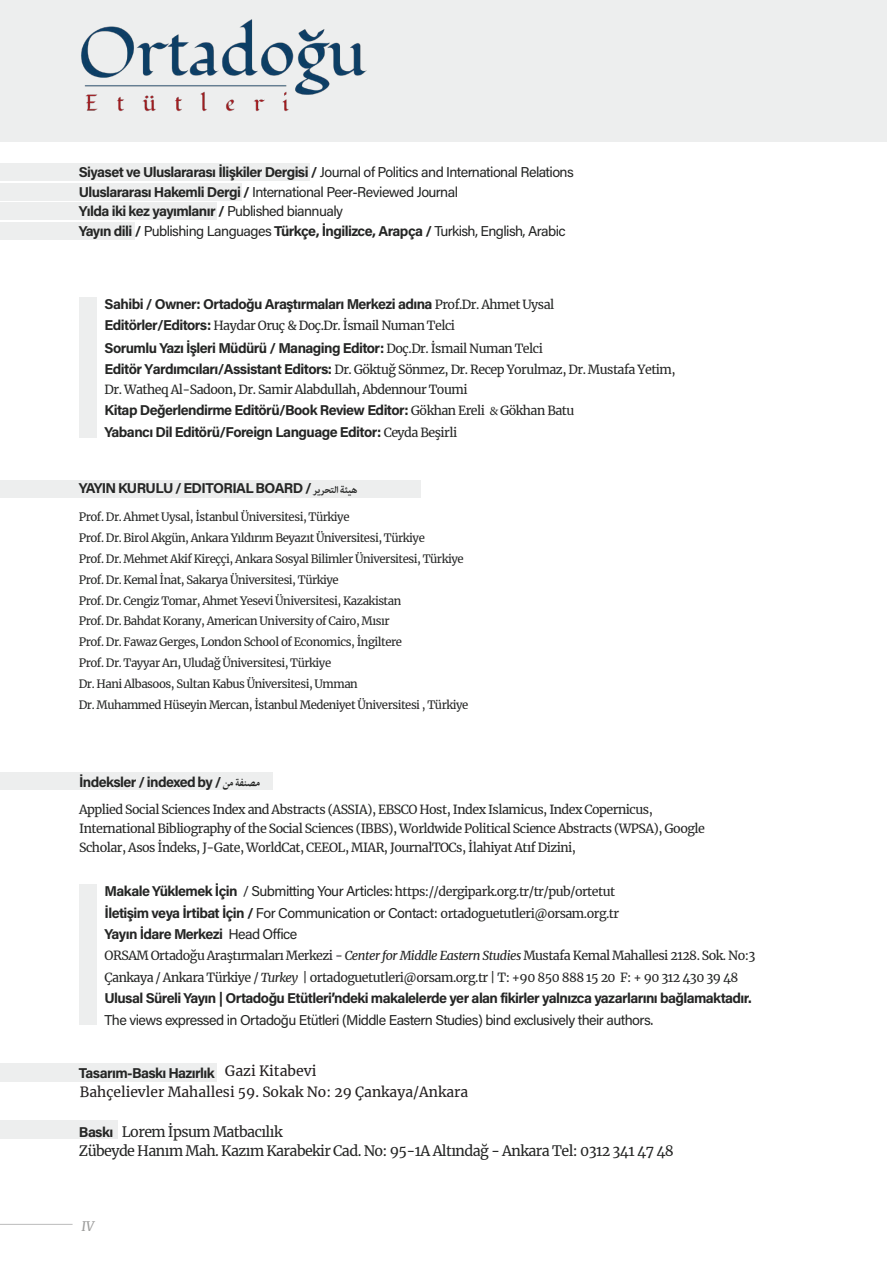
<style>
.page{position:relative;width:893px;height:1263px;background:#fff}
.page>*{position:absolute;margin:0;border:0;box-sizing:border-box;transform-origin:0 0}
.t1{font:14.25px/19.6px "Acumin Pro";letter-spacing:-.04em;color:#252625}
.t2{font:700 14.25px/21.9px "Acumin Pro";letter-spacing:-.04em;color:#252625}
.t3{font:14.25px/19.6px "Merriweather";letter-spacing:-.04em;color:#252625}
.t4{font:14.1px "Merriweather";color:#231f20}
.t5{font:13.95px "Merriweather";color:#231f20}
.t6{font:italic 13.35px "Merriweather";color:#9d9d9c}
.t7{font:12.45px/19px "Merriweather";letter-spacing:-.04em;color:#252625}
.t8{font:11.4px/20.9px "Merriweather";letter-spacing:-.04em;color:#252625}
.s1{font-weight:700}
.s2{font-family:"Merriweather";font-weight:400;font-size:12.45px}
.s3{font-family:"Acumin Pro";font-weight:700;font-size:14.25px}
.s4{font-family:"Minion Pro";font-weight:400;font-size:12.45px}
.s5{font-family:"Adobe Arabic"}
.s6{font-style:inherit}
.s7{font-family:"Traditional Arabic"}
.s8{font-family:"Merriweather";font-size:12.45px}
.s9{font-weight:400}
.s10{font-style:italic}
.s11{font-family:"Merriweather";font-weight:400}
.s12{font-family:"Acumin Pro";font-weight:700}
</style>
<div class="page">
<hr style="left:0;top:1224px;width:73px;height:1px;background:#bcbcbb">
<div style="left:0;top:0;width:886px;height:142px;background:#edeeee"></div>
<div style="left:0;top:480px;width:420px;height:18px;background:#edeeee"></div>
<div style="left:0;top:772px;width:272px;height:18px;background:#edeeee"></div>
<div style="left:0;top:163px;width:310px;height:18px;background:#edeeee"></div>
<div style="left:0;top:183px;width:242px;height:18px;background:#edeeee"></div>
<div style="left:0;top:202px;width:217px;height:18px;background:#edeeee"></div>
<div style="left:0;top:222px;width:134px;height:18px;background:#edeeee"></div>
<div style="left:79px;top:297px;width:18px;height:141px;background:#edeeee"></div>
<div style="left:79px;top:884px;width:18px;height:141px;background:#edeeee"></div>
<div style="left:0;top:1063px;width:217px;height:19px;background:#edeeee"></div>
<div style="left:0;top:1120px;width:117px;height:19px;background:#edeeee"></div>
<img style="left:81px;top:19px;width:285px;height:93px">
<p class="t1" style="left:79px;top:162px;width:496px"><span class="s1">Siyaset ve Uluslararası İlişkiler Dergisi /</span> Journal of Politics and International Relations <span class="s1">Uluslararası Hakemli Dergi /</span> International Peer-Reviewed Journal<br><span class="s1">Yılda iki kez yayımlanır /</span> Published biannualy<br><span class="s1">Yayın dili /</span> Publishing Languages <span class="s1">Türkçe, İngilizce, Arapça /</span> Turkish, English, Arabic</p>
<p class="t2" style="left:105px;top:292px;width:451px">Sahibi / Owner: Ortadoğu Araştırmaları Merkezi adına <span class="s2">Prof.Dr. Ahmet Uysal</span></p>
<p class="t7" style="left:105px;top:316px;width:352px"><span class="s3">Editörler/Editors:</span> Haydar Oruç &amp; Doç.Dr. İsmail Numan Telci</p>
<p class="t2" style="left:105px;top:336px;width:440px">Sorumlu Yazı İşleri Müdürü / Managing Editor: <span class="s2">Doç.Dr. İsmail Numan Telci</span></p>
<p class="t7" style="left:105px;top:360px;width:572px;line-height:19.5px"><span class="s3">Editör Yardımcıları/Assistant Editors:</span> Dr. Göktuğ Sönmez, Dr. Recep Yorulmaz, Dr. Mustafa Yetim,<br>Dr. Watheq Al-Sadoon, Dr. Samir Alabdullah, Abdennour Toumi</p>
<p class="t2" style="left:105px;top:399px;width:471px">Kitap Değerlendirme Editörü/Book Review Editor: <span class="s2">Gökhan Ereli</span> <span class="s4">&amp;</span> <span class="s2">Gökhan Batu<br></span>Yabancı Dil Editörü/Foreign Language Editor: <span class="s2">Ceyda Beşirli</span></p>
<p class="t2" style="left:79px;top:476px;width:280px">YAYIN KURULU / EDITORIAL BOARD / <span class="s5">ا لتحرير هيئة</span></p>
<p class="t8" style="left:79px;top:506px;width:391px">Prof. Dr. Ahmet Uysal, İstanbul Üniversitesi, Türkiye<br>Prof. Dr. Birol Akgün, Ankara Yıldırım Beyazıt Üniversitesi, Türkiye<br>Prof. Dr. Mehmet Akif Kireççi, Ankara Sosyal Bilimler Üniversitesi, Türkiye Prof. Dr. Kemal İnat, Sakarya Üniversitesi, Türkiye<br>Prof. Dr. Cengiz Tomar, Ahmet Yesevi Üniversitesi, Kazakistan<br>Prof. Dr. Bahdat Korany, American University of Cairo, Mısır<br>Prof. Dr. Fawaz Gerges, London School of Economics, İngiltere<br>Prof. Dr. Tayyar Arı, Uludağ Üniversitesi, Türkiye<br>Dr. Hani Albasoos, Sultan Kabus Üniversitesi, Umman<br>Dr. Muhammed Hüseyin Mercan, <span class="s6">İstanbul Medeniyet Üniversitesi</span> , Türkiye</p>
<p class="t2" style="left:79px;top:770px;width:182px">İndeksler / indexed by / <span class="s7">من صنفة م</span></p>
<p class="t7" style="left:79px;top:799px;width:627px">Applied Social Sciences Index and Abstracts (ASSIA), EBSCO Host, Index Islamicus, Index Copernicus,<br>International Bibliography of the Social Sciences (IBBS), Worldwide Political Science Abstracts (WPSA), Google<br>Scholar, Asos İndeks, J-Gate, WorldCat, CEEOL, MIAR, JournalTOCs, İlahiyat Atıf Dizini,</p>
<p class="t1" style="left:105px;top:880px;width:516px;line-height:21.5px"><span class="s1">Makale Yüklemek İçin</span> / Submitting Your Articles: <span class="s8">https://dergipark.org.tr/tr/pub/ortetut<br></span><span class="s1">İletişim veya İrtibat İçin /</span> For Communication or Contact: <span class="s8">ortadoguetutleri@orsam.org.tr</span></p>
<p class="t2" style="left:105px;top:922px;width:194px">Yayın İdare Merkezi <span class="s9">Head Office</span></p>
<p class="t7" style="left:105px;top:945px;width:652px;line-height:21.5px">ORSAM Ortadoğu Araştırmaları Merkezi - <span class="s10">Center for Middle Eastern Studies</span> Mustafa Kemal Mahallesi 2128. Sok. No:3<br>Çankaya / Ankara Türkiye / <span class="s10">Turkey</span> | ortadoguetutleri@orsam.org.tr | T: +90 850 888 15 20 F: + 90 312 430 39 48</p>
<p class="t2" style="left:105px;top:987px;width:648px">Ulusal Süreli Yayın | Ortadoğu Etütleri’ndeki makalelerde yer alan fikirler yalnızca yazarlarını bağlamaktadır.</p>
<p class="t1" style="left:105px;top:1009px;width:550px">The views expressed in Ortadoğu Etütleri (Middle Eastern Studies) bind exclusively their authors.</p>
<p class="t2" style="left:79px;top:1061px;width:307px">Tasarım-Baskı Hazırlık <span class="s11">İdemania Reklam Ajansı</span></p>
<p class="t3" style="left:79px;top:1082px;width:431px">Filistin Cad. Hatır Sok. 27/5 Çankaya / Ankara - www.idemania.net</p>
<p class="t3" style="left:79px;top:1121px;width:596px"><span class="s12">Baskı</span> Lorem İpsum Matbacılık<br>Zübeyde Hanım Mah. Kazım Karabekir Cad. No: 95-1A Altındağ - Ankara Tel: 0312 341 47 48</p>
<p class="t4" style="left:225px;top:1061px;width:93px">Gazi Kitabevi</p>
<p class="t5" style="left:80px;top:1082px;width:390px">Bahçelievler Mahallesi 59. Sokak No: 29 Çankaya/Ankara</p>
<p class="t6" style="left:81px;top:1217px;width:14px">IV</p>
</div>
